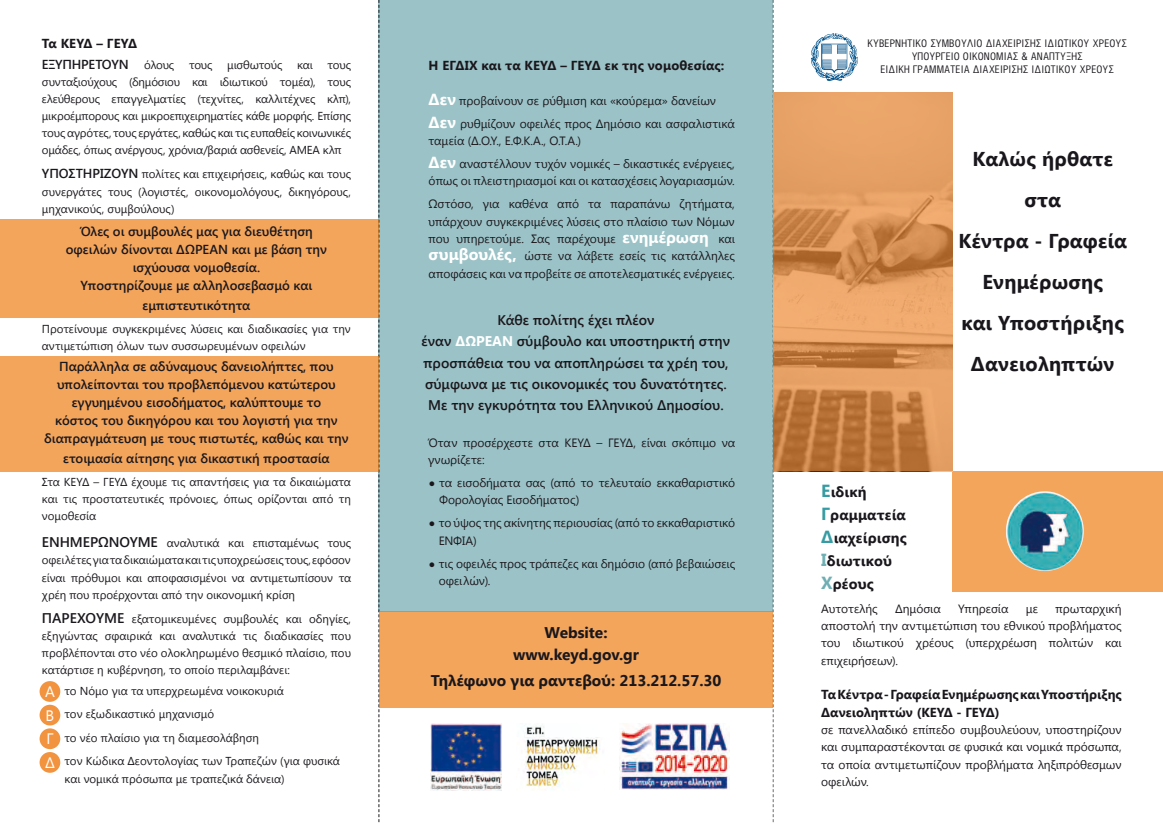
<style>
.page{position:relative;width:1163px;height:823px;background:#fff}
.page>*{position:absolute;margin:0;border:0;box-sizing:border-box;transform-origin:0 0}
.t1{font:63.2px "Eu Xar Ber 1";color:#005189}
.t2{font:700 20px/41px "Segoe UI";letter-spacing:.01em;color:#1a171c;text-align:center}
.t3{font:700 15.5px/21px "Segoe UI";color:#1a171c;text-align:center}
.t4{font:15.2px/23.6px "Segoe UI";color:#fff;text-align:justify}
.t5{font:700 14.5px/23px "Segoe UI";letter-spacing:.01em;color:#1a171c}
.t6{font:600 14px/21px "Segoe UI";color:#1a171c;text-align:center}
.t7{font:600 13px/18px "Segoe UI";color:#1a171c;text-align:center}
.t8{font:700 13px/21px "Segoe UI";color:#1a171c}
.t9{font:12px/17.3px "Segoe UI";letter-spacing:-.005em;color:#1a171c}
.t10{font:11.8px/12.9px "Mg Helvetica Cond UC Pol";letter-spacing:.04em;color:#1a171c;text-align:center}
.t11{font:11.5px/17.1px "Segoe UI";color:#1a171c;text-align:justify}
.s1{font-weight:600}
.s2{font-weight:400;font-size:11.5px}
.s3{font-weight:600;font-size:13px}
.s4{font-weight:600;font-size:14px}
.s5{font-weight:700;font-size:16px;color:#fff}
.s6{font-weight:700;color:#fff}
.s7{font-size:19px}
.s8{font-size:17.5px;color:#369ba2}
.s9{font-size:17.5px;color:#6faeb3}
</style>
<div class="page">
<div style="left:952px;top:471px;width:210px;height:120px;background:#f3a55c"></div>
<div style="left:378px;top:0;width:394px;height:610px;background:#9bc2c6"></div>
<svg style="left:378px;top:0;width:1px;height:822px"></svg>
<svg style="left:772px;top:0;width:1px;height:822px"></svg>
<div style="left:0;top:219px;width:378px;height:98px;background:#f3a55c"></div>
<div style="left:0;top:356px;width:378px;height:115px;background:#f3a55c"></div>
<div style="left:379px;top:610px;width:393px;height:96px;background:#f3a55c"></div>
<img style="left:430px;top:723px;width:71px;height:66px">
<img style="left:523px;top:725px;width:77px;height:64px">
<img style="left:619px;top:723px;width:110px;height:66px">
<svg style="left:772px;top:92px;width:180px;height:379px;background:#d99459"></svg>
<img style="left:1005px;top:491px;width:78px;height:79px">
<div style="left:40px;top:680px;width:20px;height:21px;background:#f2933f;border-radius:50%"></div>
<div style="left:40px;top:704px;width:20px;height:21px;background:#f2933f;border-radius:50%"></div>
<div style="left:40px;top:728px;width:20px;height:20px;background:#f2933f;border-radius:50%"></div>
<div style="left:40px;top:751px;width:20px;height:21px;background:#f2933f;border-radius:50%"></div>
<p class="t8" style="left:42px;top:32px;width:134px">Τα ΚΕΥΔ – ΓΕΥΔ<br><span class="s1">ΕΞΥΠΗΡΕΤΟΥΝ</span> <span class="s2">όλους</span></p>
<p class="t11" style="left:189px;top:56px;width:25px">τους</p>
<p class="t11" style="left:227px;top:56px;width:57px">μισθωτούς</p>
<p class="t11" style="left:297px;top:56px;width:17px">και</p>
<p class="t11" style="left:42px;top:56px;width:310px;text-indent:285px">τους συνταξιούχους (δημόσιου και ιδιωτικού τομέα), τους ελεύθερους επαγγελματίες (τεχνίτες, καλλιτέχνες κλπ), μικροέμπορους και μικροεπιχειρηματίες κάθε μορφής. Επίσης τους αγρότες, τους εργάτες, καθώς και τις ευπαθείς κοινωνικές ομάδες, όπως ανέργους, χρόνια/βαριά ασθενείς, ΑΜΕΑ κλπ</p>
<p class="t11" style="left:42px;top:165px;width:310px"><span class="s3">ΥΠΟΣΤΗΡΙΖΟΥΝ</span> πολίτες και επιχειρήσεις, καθώς και τους συνεργάτες τους (λογιστές, οικονομολόγους, δικηγόρους, μηχανικούς, συμβούλους)</p>
<p class="t7" style="left:66px;top:221px;width:263px">Όλες οι συμβουλές μας για διευθέτηση οφειλών δίνονται ΔΩΡΕΑΝ και με βάση την ισχύουσα νομοθεσία.<br>Υποστηρίζουμε με αλληλοσεβασμό και</p>
<p class="t7" style="left:142px;top:295px;width:109px">εμπιστευτικότητα</p>
<p class="t11" style="left:42px;top:319px;width:310px">Προτείνουμε συγκεκριμένες λύσεις και διαδικασίες για την αντιμετώπιση όλων των συσσωρευμένων οφειλών</p>
<p class="t7" style="left:44px;top:356px;width:306px">Παράλληλα σε αδύναμους δανειολήπτες, που υπολείπονται του προβλεπόμενου κατώτερου εγγυημένου εισοδήματος, καλύπτουμε το<br>κόστος του δικηγόρου και του λογιστή για την διαπραγμάτευση με τους πιστωτές, καθώς και την</p>
<p class="t7" style="left:63px;top:448px;width:268px">ετοιμασία αίτησης για δικαστική προστασία</p>
<p class="t11" style="left:42px;top:472px;width:310px">Στα ΚΕΥΔ – ΓΕΥΔ έχουμε τις απαντήσεις για τα δικαιώματα και τις προστατευτικές πρόνοιες, όπως ορίζονται από τη νομοθεσία</p>
<p class="t11" style="left:42px;top:533px;width:310px"><span class="s4">ΕΝΗΜΕΡΩΝΟΥΜΕ</span> αναλυτικά και επισταμένως τους οφειλέτες για τα δικαιώματα και τις υποχρεώσεις τους, εφόσον είναι πρόθυμοι και αποφασισμένοι να αντιμετωπίσουν τα χρέη που προέρχονται από την οικονομική κρίση</p>
<p class="t11" style="left:42px;top:609px;width:310px"><span class="s4">ΠΑΡΕΧΟΥΜΕ</span> εξατομικευμένες συμβουλές και οδηγίες, εξηγώντας σφαιρικά και αναλυτικά τις διαδικασίες που προβλέπονται στο νέο ολοκληρωμένο θεσμικό πλαίσιο, που κατάρτισε η κυβέρνηση, το οποίο περιλαμβάνει:</p>
<p class="t11" style="left:65px;top:678px;width:277px;line-height:23.4px;text-align:left">το Νόμο για τα υπερχρεωμένα νοικοκυριά<br>τον εξωδικαστικό μηχανισμό<br>το νέο πλαίσιο για τη διαμεσολάβηση<br>τον Κώδικα Δεοντολογίας των Τραπεζών (για φυσικά</p>
<p class="t11" style="left:65px;top:769px;width:221px">και νομικά πρόσωπα με τραπεζικά δάνεια)</p>
<h3 class="t4" style="left:45px;top:678px;width:11px">Α Β Γ Δ</h3>
<p class="t8" style="left:428px;top:55px;width:297px">Η ΕΓΔΙΧ και τα ΚΕΥΔ – ΓΕΥΔ εκ της νομοθεσίας:</p>
<p class="t9" style="left:428px;top:88px;width:308px;line-height:23px"><span class="s5">Δεν</span> προβαίνουν σε ρύθμιση και «κούρεμα» δανείων<br><span class="s5">Δεν</span> ρυθμίζουν οφειλές προς Δημόσιο και ασφαλιστικά</p>
<p class="t9" style="left:428px;top:129px;width:308px;line-height:23px">ταμεία (Δ.Ο.Υ., Ε.Φ.Κ.Α., Ο.Τ.Α.)<br><span class="s5">Δεν</span> αναστέλλουν τυχόν νομικές – δικαστικές ενέργειες,</p>
<p class="t9" style="left:428px;top:169px;width:308px;line-height:23px">όπως οι πλειστηριασμοί και οι κατασχέσεις λογαριασμών.<br>Ωστόσο, για καθένα από τα παραπάνω ζητήματα,</p>
<p class="t9" style="left:428px;top:212px;width:308px;text-align:justify">υπάρχουν συγκεκριμένες λύσεις στο πλαίσιο των Νόμων που υπηρετούμε. Σας παρέχουμε <span class="s5">ενημέρωση</span> και <span class="s5">συμβουλές,</span> ώστε να λάβετε εσείς τις κατάλληλες αποφάσεις και να προβείτε σε αποτελεσματικές ενέργειες.</p>
<p class="t6" style="left:421px;top:309px;width:310px">Κάθε πολίτης έχει πλέον<br>έναν <span class="s6">ΔΩΡΕΑΝ</span> σύμβουλο και υποστηρικτή στην προσπάθεια του να αποπληρώσει τα χρέη του, σύμφωνα με τις οικονομικές του δυνατότητες.<br>Με την εγκυρότητα του Ελληνικού Δημοσίου.</p>
<p class="t9" style="left:428px;top:433px;width:309px">Όταν προσέρχεστε στα ΚΕΥΔ – ΓΕΥΔ, είναι σκόπιμο να γνωρίζετε:</p>
<p class="t9" style="left:439px;top:473px;width:298px;text-indent:-11px"><span class="s7">•</span> τα εισοδήματα σας (από το τελευταίο εκκαθαριστικό<br>Φορολογίας Εισοδήματος)</p>
<p class="t9" style="left:439px;top:513px;width:298px;text-indent:-11px"><span class="s7">•</span> το ύψος της ακίνητης περιουσίας (από το εκκαθαριστικό<br>ΕΝΦΙΑ)</p>
<p class="t9" style="left:439px;top:554px;width:298px;text-indent:-11px"><span class="s7">•</span> τις οφειλές προς τράπεζες και δημόσιο (από βεβαιώσεις οφειλών).</p>
<h3 class="t3" style="left:513px;top:621px;width:127px">Website: www.keyd.gov.gr</h3>
<h3 class="t3" style="left:430px;top:669px;width:292px">Τηλέφωνο για ραντεβού: 213.212.57.30</h3>
<h1 class="t1" style="left:807px;top:31px;width:55px">E</h1>
<p class="t10" style="left:867px;top:37px;width:260px">ΚΥΒΕΡΝΗΤΙΚΟ ΣΥΜΒΟΥΛΙΟ ΔΙΑΧΕΙΡΙΣΗΣ ΙΔΙΩΤΙΚΟΥ ΧΡΕΟΥΣ<br>ΥΠΟΥΡΓΕΙΟ ΟΙΚΟΝΟΜΙΑΣ &amp; ΑΝΑΠΤΥΞΗΣ</p>
<p class="t10" style="left:880px;top:62px;width:234px">ΕΙΔΙΚΗ ΓΡΑΜΜΑΤΕΙΑ ΔΙΑΧΕΙΡΙΣΗΣ ΙΔΙΩΤΙΚΟΥ ΧΡΕΟΥΣ</p>
<h2 class="t2" style="left:958px;top:137px;width:170px">Καλώς ήρθατε στα<br>Κέντρα - Γραφεία<br>Ενημέρωσης<br>και Υποστήριξης<br>Δανειοληπτών</h2>
<p class="t5" style="left:821px;top:479px;width:87px"><span class="s8">Ε</span>ιδική<br><span class="s8">Γ</span>ραμματεία<br><span class="s8">Δ</span>ιαχείρισης<br><span class="s9">Ι</span>διωτικού<br><span class="s9">Χ</span>ρέους</p>
<p class="t9" style="left:821px;top:599px;width:58px">Αυτοτελής</p>
<p class="t9" style="left:895px;top:599px;width:47px">Δημόσια</p>
<p class="t9" style="left:958px;top:599px;width:52px">Υπηρεσία</p>
<p class="t9" style="left:1025px;top:599px;width:14px">με</p>
<p class="t9" style="left:821px;top:599px;width:302px;text-align:justify;text-indent:234px">πρωταρχική αποστολή την αντιμετώπιση του εθνικού προβλήματος του ιδιωτικού χρέους (υπερχρέωση πολιτών και επιχειρήσεων).</p>
<p class="t8" style="left:821px;top:685px;width:302px;line-height:17.3px">Τα Κέντρα - Γραφεία Ενημέρωσης και Υποστήριξης<br>Δανειοληπτών (ΚΕΥΔ - ΓΕΥΔ)</p>
<p class="t9" style="left:821px;top:720px;width:302px;text-align:justify">σε πανελλαδικό επίπεδο συμβουλεύουν, υποστηρίζουν και συμπαραστέκονται σε φυσικά και νομικά πρόσωπα, τα οποία αντιμετωπίζουν προβλήματα ληξιπρόθεσμων οφειλών.</p>
</div>
